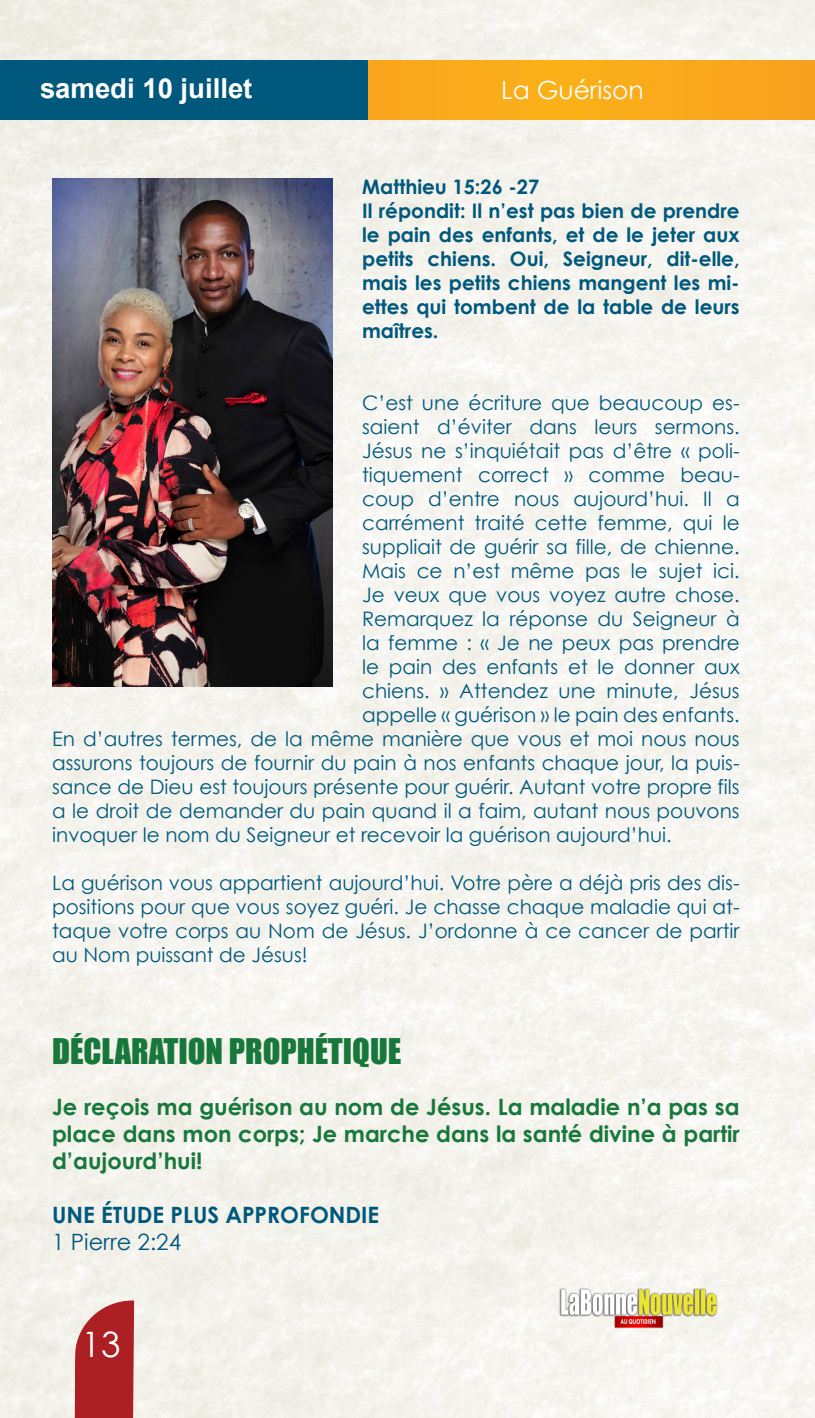
<style>
.page{position:relative;width:815px;height:1418px;background:#fff}
.page>*{position:absolute;margin:0;border:0;box-sizing:border-box;transform-origin:0 0}
.t1{font:35px "Century Gothic";color:#fff}
.t2{font:32.5px "Impact";color:#18783c}
.t3{font:700 27.5px "Arial";color:#fff}
.t4{font:25px "Century Gothic";color:#fff}
.t5{font:700 22.5px/27px "Century Gothic";color:#18783c;text-align:justify}
.t6{font:700 22.5px "Century Gothic";color:#00587c}
.t7{font:22.5px "Century Gothic";color:#00587c}
.t8{font:20px/24px "Century Gothic";color:#00587c;text-align:justify}
.t9{font:700 20px/24px "Century Gothic";color:#00587c;text-align:justify}
</style>
<div class="page">
<img style="left:0;top:0;width:815px;height:1417px">
<div style="left:139px;top:60px;width:676px;height:60px;background:#faa91c"></div>
<div style="left:0;top:60px;width:368px;height:60px;background:#00587c"></div>
<svg style="left:73px;top:1300px;width:61px;height:117px;background:#b53c3e"></svg>
<img style="left:552px;top:1285px;width:173px;height:44px">
<img style="left:52px;top:179px;width:280px;height:507px">
<p class="t3" style="left:40px;top:70px;width:214px">samedi 10 juillet</p>
<p class="t4" style="left:501px;top:75px;width:144px">La Guérison</p>
<p class="t9" style="left:362px;top:174px;width:179px">Matthieu 15:26 -27</p>
<p class="t9" style="left:362px;top:198px;width:379px">Il répondit: Il n’est pas bien de prendre le pain des enfants, et de le jeter aux petits chiens. Oui, Seigneur, dit-elle, mais les petits chiens mangent les mi&shy;ettes qui tombent de la table de leurs maîtres.</p>
<p class="t8" style="left:362px;top:390px;width:379px">C’est une écriture que beaucoup es-</p>
<p class="t8" style="left:362px;top:414px;width:379px">saient d’éviter dans leurs sermons.</p>
<p class="t8" style="left:362px;top:438px;width:379px">Jésus ne s’inquiétait pas d’être « poli-</p>
<p class="t8" style="left:362px;top:462px;width:379px">tiquement correct » comme beau-</p>
<p class="t8" style="left:362px;top:486px;width:379px">coup d’entre nous aujourd’hui. Il a</p>
<p class="t8" style="left:362px;top:510px;width:379px">carrément traité cette femme, qui le</p>
<p class="t8" style="left:362px;top:534px;width:379px">suppliait de guérir sa fille, de chienne.</p>
<p class="t8" style="left:362px;top:558px;width:379px">Mais ce n’est même pas le sujet ici.</p>
<p class="t8" style="left:362px;top:582px;width:379px">Je veux que vous voyez autre chose.</p>
<p class="t8" style="left:362px;top:606px;width:379px">Remarquez la réponse du Seigneur à</p>
<p class="t8" style="left:362px;top:630px;width:379px">la femme : « Je ne peux pas prendre</p>
<p class="t8" style="left:362px;top:654px;width:379px">le pain des enfants et le donner aux</p>
<p class="t8" style="left:362px;top:678px;width:379px">chiens. » Attendez une minute, Jésus</p>
<p class="t8" style="left:362px;top:702px;width:379px">appelle « guérison » le pain des enfants.</p>
<p class="t8" style="left:52px;top:726px;width:689px">En d’autres termes, de la même manière que vous et moi nous nous</p>
<p class="t8" style="left:52px;top:750px;width:689px">assurons toujours de fournir du pain à nos enfants chaque jour, la puis-</p>
<p class="t8" style="left:52px;top:774px;width:689px">sance de Dieu est toujours présente pour guérir. Autant votre propre fils</p>
<p class="t8" style="left:52px;top:798px;width:689px">a le droit de demander du pain quand il a faim, autant nous pouvons</p>
<p class="t8" style="left:52px;top:822px;width:621px">invoquer le nom du Seigneur et recevoir la guérison aujourd’hui.</p>
<p class="t8" style="left:52px;top:870px;width:689px">La guérison vous appartient aujourd’hui. Votre père a déjà pris des dis&shy;positions pour que vous soyez guéri. Je chasse chaque maladie qui at&shy;taque votre corps au Nom de Jésus. J’ordonne à ce cancer de partir au Nom puissant de Jésus!</p>
<p class="t2" style="left:52px;top:1026px;width:351px">DÉCLARATION PROPHÉTIQUE</p>
<p class="t5" style="left:52px;top:1093px;width:689px">Je reçois ma guérison au nom de Jésus. La maladie n’a pas sa place dans mon corps; Je marche dans la santé divine à partir d’aujourd’hui!</p>
<p class="t6" style="left:52px;top:1200px;width:329px">UNE ÉTUDE PLUS APPROFONDIE</p>
<p class="t7" style="left:52px;top:1228px;width:131px">1 Pierre 2:24</p>
<h1 class="t1" style="left:82px;top:1322px;width:40px">13</h1>
</div>
